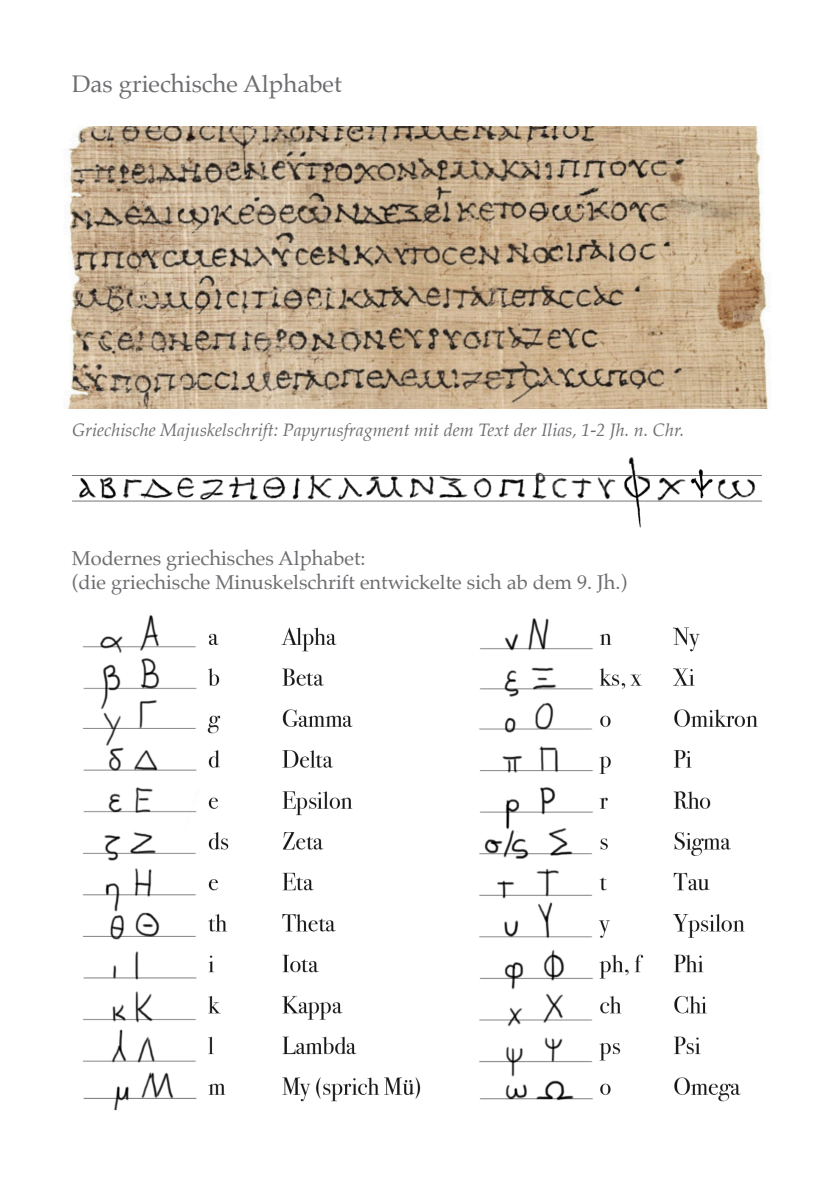
<style>
.page{position:relative;width:834px;height:1191px;background:#fff}
.page>*{position:absolute;margin:0;border:0;box-sizing:border-box;transform-origin:0 0}
.t1{font:24px "Palatino";color:#6c6d70}
.t2{font:20px "Palatino";color:#6c6d70}
.t3{font:italic 18px "Palatino";color:#6c6d70}
</style>
<div class="page">
<img style="left:82px;top:614px;width:676px;height:497px">
<img style="left:68px;top:127px;width:701px;height:282px">
<img style="left:72px;top:457px;width:689px;height:71px">
<hr style="left:72px;top:501px;width:689px;height:1px;background:#231f20">
<hr style="left:72px;top:475px;width:689px;height:1px;background:#231f20">
<p class="t1" style="left:72px;top:64px;width:271px">Das griechische Alphabet</p>
<p class="t3" style="left:72px;top:415px;width:613px">Griechische Majuskelschrift: Papyrusfragment mit dem Text der Ilias, 1-2 Jh. n. Chr.</p>
<p class="t2" style="left:72px;top:542px;width:295px">Modernes griechisches Alphabet:</p>
<p class="t2" style="left:72px;top:566px;width:557px">(die griechische Minuskelschrift entwickelte sich ab dem 9. Jh.)</p>
</div>
